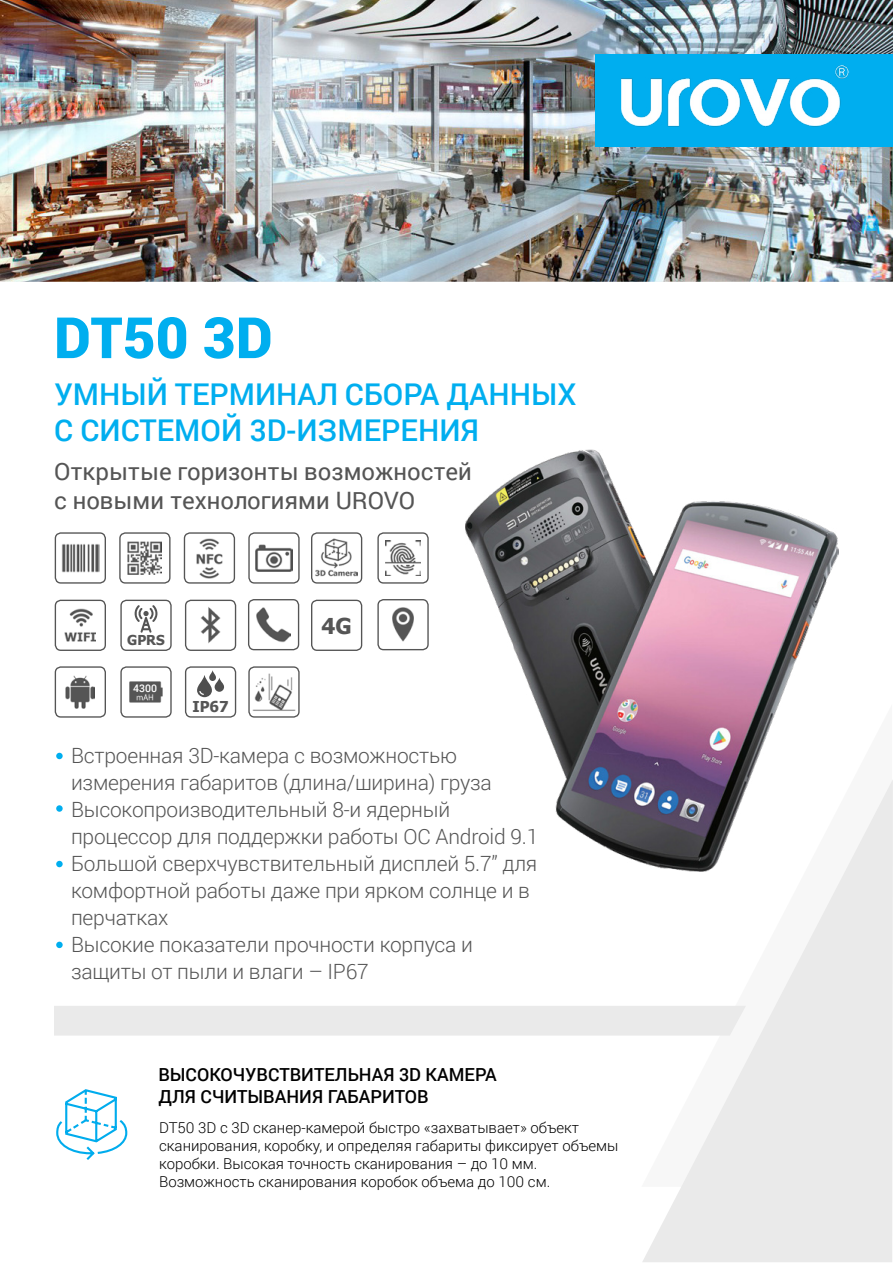
<style>
.page{position:relative;width:893px;height:1263px;background:#fff}
.page>*{position:absolute;margin:0;border:0;box-sizing:border-box;transform-origin:0 0}
.t1{font:900 57px "Roboto";color:#00aeef}
.t2{font:500 30px/36px "Roboto";color:#00aeef}
.t3{font:24px/28.8px "Roboto";color:#555}
.t4{font:700 21.9px "Tahoma";color:#555}
.t5{font:300 21px/27px "Roboto";letter-spacing:-.01em;color:#555}
.t6{font:500 18px/21.6px "Roboto";color:#000}
.t7{font:300 15px/18px "Roboto";color:#000}
.t8{font:700 15px "Tahoma";color:#555}
.t9{font:700 13.65px "Tahoma";color:#555}
.t10{font:500 10.5px "Roboto";color:#fff}
</style>
<div class="page">
<div style="left:56px;top:753px;width:7px;height:6px;background:#00aeef;border-radius:50%"></div>
<svg style="left:56px;top:805px;width:7px;height:7px"></svg>
<div style="left:56px;top:861px;width:7px;height:6px;background:#00aeef;border-radius:50%"></div>
<svg style="left:642px;top:780px;width:251px;height:482px;fill:#eaeaea"></svg>
<img style="left:0;top:0;width:893px;height:282px">
<div style="left:595px;top:54px;width:298px;height:93px;background:#00aeef"></div>
<img style="left:621px;top:65px;width:228px;height:62px">
<div style="left:55px;top:532px;width:51px;height:52px;border:1px solid #555;border-radius:5px"></div>
<img style="left:61px;top:544px;width:39px;height:28px">
<div style="left:119px;top:532px;width:52px;height:52px;border:1px solid #555;border-radius:5px"></div>
<img style="left:128px;top:541px;width:34px;height:34px">
<div style="left:184px;top:532px;width:51px;height:52px;border:1px solid #555;border-radius:5px"></div>
<img style="left:196px;top:539px;width:27px;height:39px">
<div style="left:55px;top:600px;width:51px;height:51px;border:1px solid #555;border-radius:5px"></div>
<img style="left:65px;top:609px;width:31px;height:33px">
<div style="left:185px;top:600px;width:51px;height:51px;border:1px solid #555;border-radius:5px"></div>
<img style="left:200px;top:607px;width:21px;height:37px">
<div style="left:248px;top:532px;width:52px;height:52px;border:1px solid #555;border-radius:5px"></div>
<img style="left:256px;top:545px;width:36px;height:26px">
<div style="left:311px;top:600px;width:51px;height:51px;border:1px solid #555;border-radius:5px"></div>
<div style="left:377px;top:599px;width:52px;height:51px;border:1px solid #555;border-radius:5px"></div>
<img style="left:393px;top:607px;width:21px;height:35px">
<div style="left:55px;top:666px;width:51px;height:52px;border:1px solid #555;border-radius:5px"></div>
<img style="left:66px;top:675px;width:29px;height:33px">
<div style="left:248px;top:599px;width:51px;height:51px;border:1px solid #555;border-radius:5px"></div>
<img style="left:257px;top:607px;width:34px;height:36px">
<div style="left:120px;top:666px;width:52px;height:52px;border:1px solid #555;border-radius:5px"></div>
<img style="left:129px;top:681px;width:34px;height:22px">
<div style="left:248px;top:666px;width:52px;height:52px;border:1px solid #555;border-radius:5px"></div>
<img style="left:252px;top:673px;width:44px;height:38px">
<div style="left:120px;top:600px;width:52px;height:51px;border:1px solid #555;border-radius:5px"></div>
<svg style="left:135px;top:605px;width:22px;height:28px"></svg>
<div style="left:185px;top:666px;width:51px;height:52px;border:1px solid #555;border-radius:5px"></div>
<div style="left:133px;top:684px;width:24px;height:9px;background:#555"></div>
<svg style="left:197px;top:675px;width:15px;height:22px"></svg>
<svg style="left:215px;top:678px;width:9px;height:14px"></svg>
<svg style="left:209px;top:670px;width:7px;height:11px"></svg>
<svg style="left:198px;top:690px;width:7px;height:6px"></svg>
<div style="left:377px;top:532px;width:52px;height:52px;border:1px solid #555;border-radius:5px"></div>
<img style="left:386px;top:541px;width:34px;height:34px">
<img style="left:466px;top:450px;width:373px;height:421px">
<div style="left:56px;top:942px;width:7px;height:6px;background:#00aeef;border-radius:50%"></div>
<div style="left:311px;top:532px;width:51px;height:52px;border:1px solid #555;border-radius:5px"></div>
<img style="left:315px;top:538px;width:42px;height:39px">
<div style="left:54px;top:1006px;width:692px;height:29px;background:#eaeaea"></div>
<svg style="left:56px;top:1089px;width:72px;height:71px"></svg>
<h1 class="t1" style="left:54px;top:298px;width:220px">DT50 3D</h1>
<h2 class="t2" style="left:54px;top:375px;width:524px">УМНЫЙ ТЕРМИНАЛ СБОРА ДАННЫХ<br>С СИСТЕМОЙ 3D-ИЗМЕРЕНИЯ</h2>
<p class="t3" style="left:54px;top:456px;width:419px">Открытые горизонты возможностей с новыми технологиями UROVO</p>
<p class="t9" style="left:127px;top:631px;width:39px">GPRS</p>
<p class="t10" style="left:133px;top:681px;width:25px">4300</p>
<p class="t8" style="left:192px;top:696px;width:38px">IP67</p>
<p class="t4" style="left:322px;top:610px;width:32px">4G</p>
<p class="t5" style="left:71px;top:741px;width:469px">Встроенная 3D-камера с возможностью измерения габаритов (длина/ширина) груза Высокопроизводительный 8-и ядерный процессор для поддержки работы ОС Android 9.1<br>Большой сверхчувствительный дисплей 5.7” для комфортной работы даже при ярком солнце и в перчатках<br>Высокие показатели прочности корпуса и защиты от пыли и влаги – IP67</p>
<p class="t6" style="left:158px;top:1063px;width:340px">ВЫСОКОЧУВСТВИТЕЛЬНАЯ 3D КАМЕРА<br>ДЛЯ СЧИТЫВАНИЯ ГАБАРИТОВ</p>
<p class="t7" style="left:159px;top:1118px;width:461px">DT50 3D с 3D сканер-камерой быстро «захватывает» объект сканирования, коробку, и определяя габариты фиксирует объемы коробки. Высокая точность сканирования – до 10 мм.<br>Возможность сканирования коробок объема до 100 см.</p>
</div>
